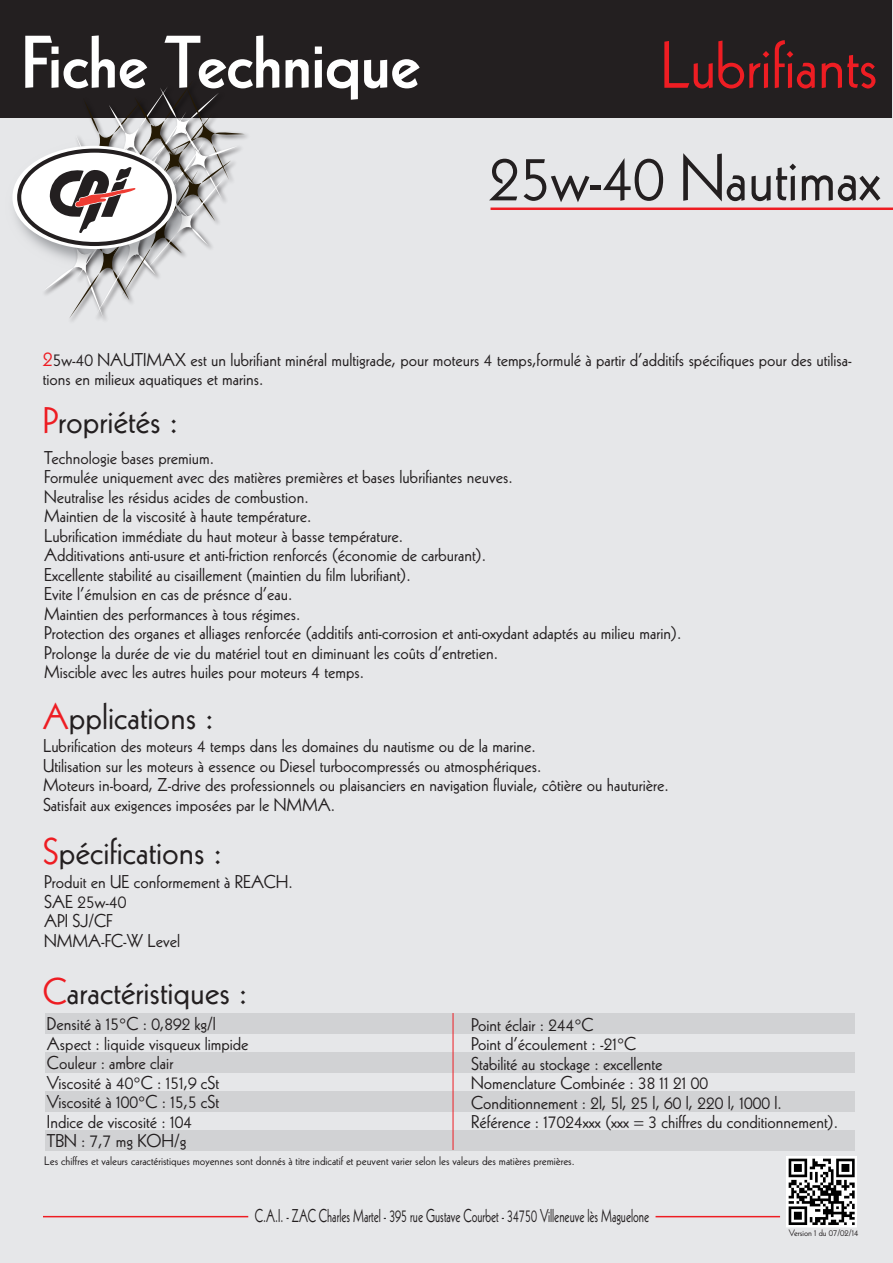
<style>
.page{position:relative;width:893px;height:1263px;background:#e6e7e9}
.page>*{position:absolute;margin:0;border:0;box-sizing:border-box;transform-origin:0 0}
.t1{font:800 72px "Kabel";color:#fff}
.t2{font:64.5px "Kabel";color:#231f20}
.t3{font:64.5px "Kabel";color:#ee1d23}
.t4{font:36px "Kabel";color:#231f20}
.t5{font:18px/19.5px "Kabel";color:#231f20}
.t6{font:18px "Kabel";color:#231f20;scale:.69 1}
.t7{font:12px "Kabel";color:#231f20}
.t8{font:9px "Kabel";color:#231f20}
.s1{font-size:21px;color:#ee1d23}
.s2{color:#ee1d23}
</style>
<div class="page">
<div style="left:0;top:0;width:892px;height:117px;background:#231f20"></div>
<img style="left:14px;top:157px;width:29px;height:92px">
<svg style="left:19px;top:151px;width:151px;height:93px"></svg>
<svg style="left:43px;top:85px;width:202px;height:234px"></svg>
<hr style="left:490px;top:208px;width:403px;height:2px;background:#ee1d23">
<div style="left:45px;top:1013px;width:810px;height:20px;background:#d1d2d4"></div>
<div style="left:45px;top:1052px;width:810px;height:20px;background:#d1d2d4"></div>
<div style="left:45px;top:1092px;width:810px;height:20px;background:#d1d2d4"></div>
<div style="left:45px;top:1131px;width:810px;height:20px;background:#d1d2d4"></div>
<hr style="left:453px;top:1013px;width:1px;height:137px;background:#ee1d23">
<hr style="left:43px;top:1216px;width:205px;height:1px;background:#ee1d23">
<hr style="left:656px;top:1216px;width:124px;height:1px;background:#ee1d23">
<img style="left:786px;top:1157px;width:70px;height:70px">
<h1 class="t1" style="left:21px;top:20px;width:400px">Fiche Technique</h1>
<h2 class="t3" style="left:660px;top:27px;width:219px">Lubrifiants</h2>
<h2 class="t2" style="left:489px;top:140px;width:393px">25w-40 Nautimax</h2>
<p class="t5" style="left:43px;top:350px;width:811px"><span class="s1">2</span>5w-40 NAUTIMAX est un lubrifiant minéral multigrade, pour moteurs 4 temps,formulé à partir d’additifs spécifiques pour des utilisa&shy;tions en milieux aquatiques et marins.</p>
<h3 class="t4" style="left:43px;top:399px;width:137px"><span class="s2">P</span>ropriétés :</h3>
<p class="t5" style="left:44px;top:448px;width:639px">Technologie bases premium.<br>Formulée uniquement avec des matières premières et bases lubrifiantes neuves.<br>Neutralise les résidus acides de combustion.<br>Maintien de la viscosité à haute température.<br>Lubrification immédiate du haut moteur à basse température.<br>Additivations anti-usure et anti-friction renforcés (économie de carburant).<br>Excellente stabilité au cisaillement (maintien du film lubrifiant).<br>Evite l’émulsion en cas de présnce d’eau.<br>Maintien des performances à tous régimes.<br>Protection des organes et alliages renforcée (additifs anti-corrosion et anti-oxydant adaptés au milieu marin).<br>Prolonge la durée de vie du matériel tout en diminuant les coûts d’entretien.<br>Miscible avec les autres huiles pour moteurs 4 temps.</p>
<h3 class="t4" style="left:43px;top:695px;width:172px"><span class="s2">A</span>pplications :</h3>
<p class="t5" style="left:43px;top:736px;width:627px">Lubrification des moteurs 4 temps dans les domaines du nautisme ou de la marine.<br>Utilisation sur les moteurs à essence ou Diesel turbocompressés ou atmosphériques.<br>Moteurs in-board, Z-drive des professionnels ou plaisanciers en navigation fluviale, côtière ou hauturière.<br>Satisfait aux exigences imposées par le NMMA.</p>
<h3 class="t4" style="left:43px;top:830px;width:181px"><span class="s2">S</span>pécifications :</h3>
<p class="t5" style="left:44px;top:872px;width:250px">Produit en UE conformement à REACH.<br>SAE 25w-40<br>API SJ/CF<br>NMMA-FC-W Level</p>
<h3 class="t4" style="left:43px;top:970px;width:206px"><span class="s2">C</span>aractéristiques :</h3>
<p class="t5" style="left:47px;top:1014px;width:203px">Densité à 15°C : 0,892 kg/l<br>Aspect : liquide visqueux limpide<br>Couleur : ambre clair<br>Viscosité à 40°C : 151,9 cSt<br>Viscosité à 100°C : 15,5 cSt<br>Indice de viscosité : 104<br>TBN : 7,7 mg KOH/g</p>
<p class="t5" style="left:471px;top:1015px;width:369px">Point éclair : 244°C<br>Point d’écoulement : -21°C<br>Stabilité au stockage : excellente<br>Nomenclature Combinée : 38 11 21 00<br>Conditionnement : 2l, 5l, 25 l, 60 l, 220 l, 1000 l.<br>Référence : 17024xxx (xxx = 3 chiffres du conditionnement).</p>
<p class="t7" style="left:44px;top:1153px;width:532px">Les chiffres et valeurs caractéristiques moyennes sont donnés à titre indicatif et peuvent varier selon les valeurs des matières premières.</p>
<p class="t6" style="left:255px;top:1205px;width:573px">C.A.I. - ZAC Charles Martel - 395 rue Gustave Courbet - 34750 Villeneuve lès Maguelone</p>
<p class="t8" style="left:789px;top:1228px;width:71px">Version 1 du 07/02/14</p>
</div>
